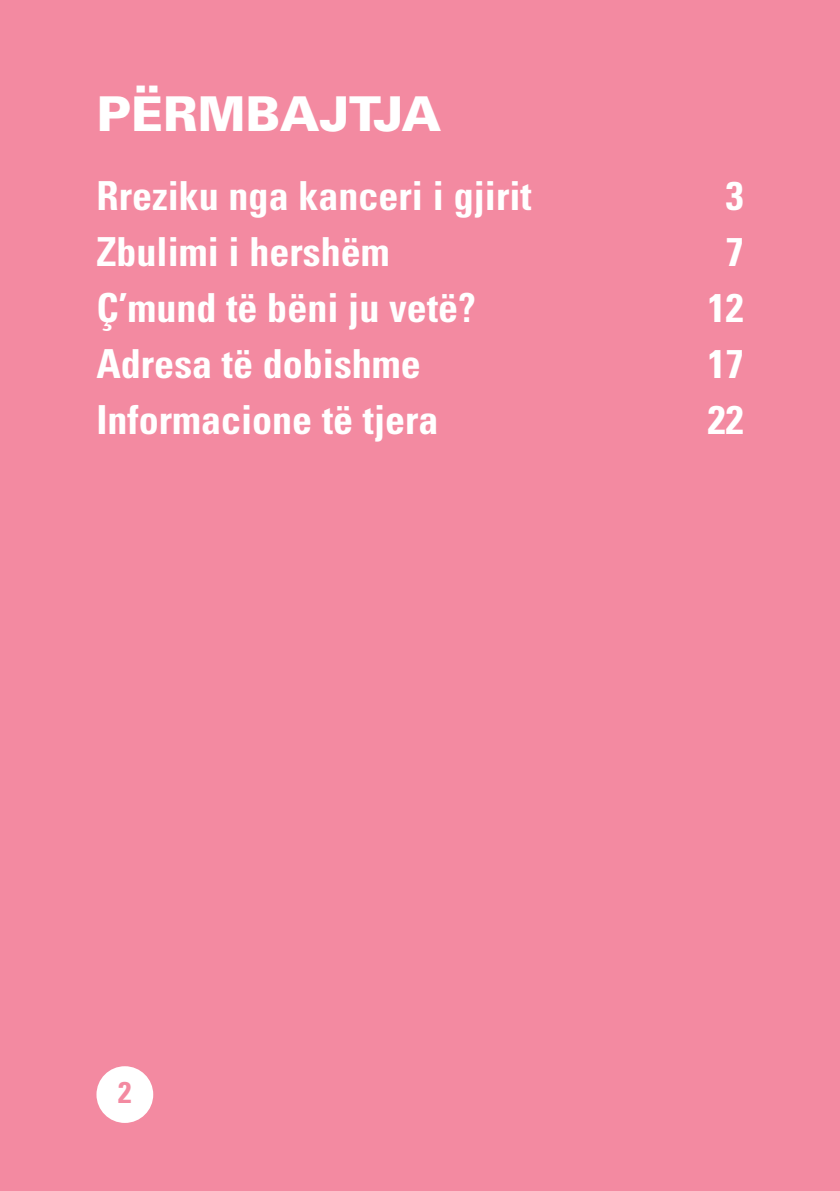
<style>
.page{position:relative;width:840px;height:1191px;background:#fff}
.page>*{position:absolute;margin:0;border:0;box-sizing:border-box;transform-origin:0 0}
.t1{font:900 48px "Univers LT Std";color:#fff}
.t2{font:700 condensed 40px "Univers LT Pro";color:#fff}
.t3{font:700 condensed 30px "Univers LT Std";color:#f38aa1}
</style>
<div class="page">
<div style="left:0;top:0;width:839px;height:1191px;background:#f38aa1"></div>
<div style="left:96px;top:1066px;width:57px;height:57px;background:#fff;border-radius:50%"></div>
<p class="t1" style="left:96px;top:84px;width:346px">PËRMBAJTJA</p>
<p class="t2" style="left:96px;top:171px;width:436px">Rreziku nga kanceri i gjirit</p>
<p class="t2" style="left:725px;top:171px;width:19px">3</p>
<p class="t2" style="left:96px;top:227px;width:294px">Zbulimi i hershëm</p>
<p class="t2" style="left:725px;top:227px;width:19px">7</p>
<p class="t2" style="left:96px;top:283px;width:381px">Ç’mund të bëni ju vetë?</p>
<p class="t2" style="left:707px;top:283px;width:37px">12</p>
<p class="t2" style="left:96px;top:339px;width:325px">Adresa të dobishme</p>
<p class="t2" style="left:707px;top:339px;width:37px">17</p>
<p class="t2" style="left:96px;top:395px;width:343px">Informacione të tjera</p>
<p class="t2" style="left:707px;top:395px;width:37px">22</p>
<p class="t3" style="left:118px;top:1074px;width:15px">2</p>
</div>
